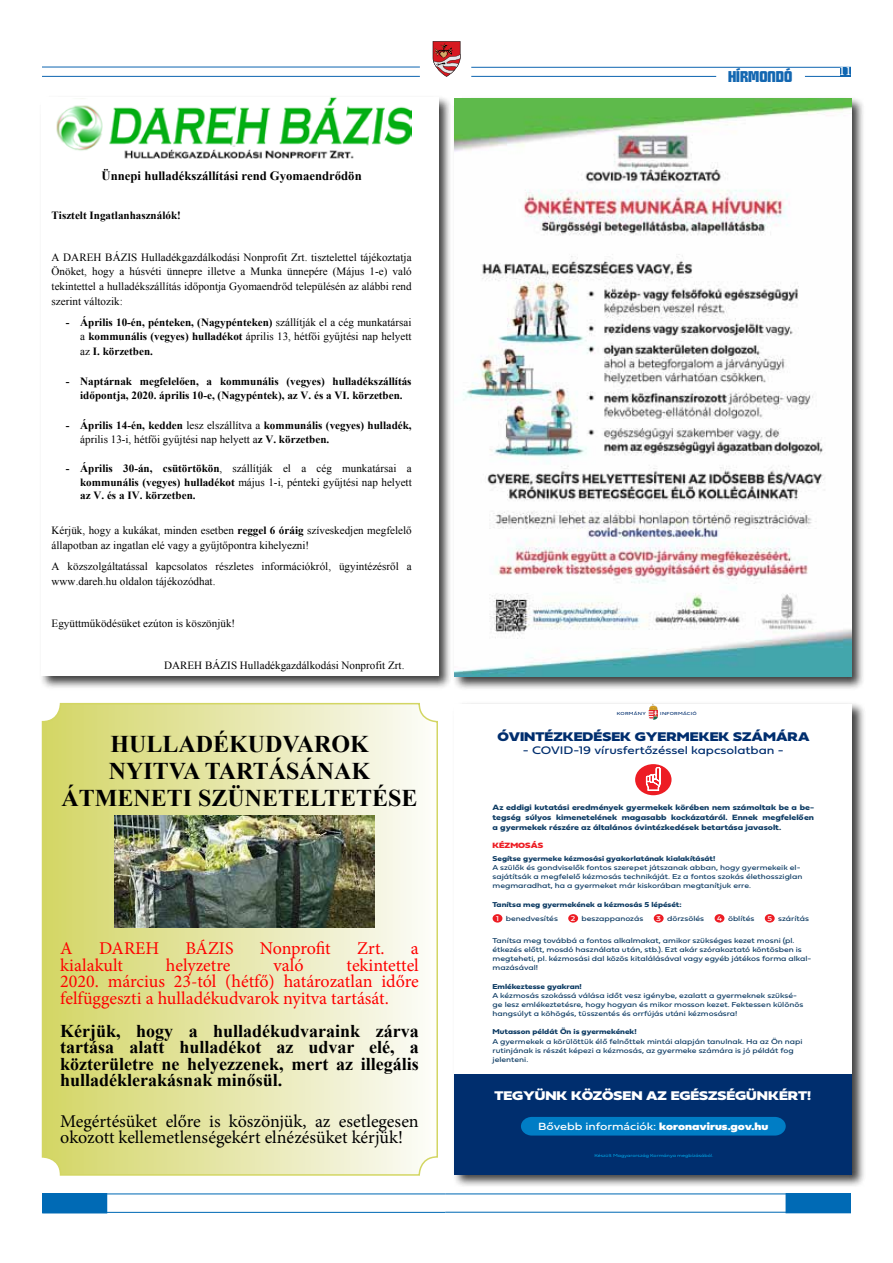
<style>
.page{position:relative;width:893px;height:1263px;background:#fff}
.page>*{position:absolute;margin:0;border:0;box-sizing:border-box;transform-origin:0 0}
.t1{font:700 24px/27px "Times New Roman";color:#000;text-align:center}
.t2{font:18px/16.5px "Minion Pro";color:#f00;text-align:justify}
.t3{font:700 18px/16.5px "Times New Roman";color:#000;text-align:justify}
.t4{font:18px/16.5px "Minion Pro";color:#000}
.t5{font:15.45px "First Prize Bold Upright";color:#1367b1}
.t6{font:13.5px "Arno Pro Sm Text";color:#fff}
.t7{font:13.2px "Fieldwork Geo Black";color:#fff;scale:1.17 1}
.t8{font:13.2px "Fieldwork Geo Black";color:#002e6e;scale:1.17 1}
.t9{font:700 12.75px "Times New Roman";color:#000}
.t10{font:11.4px "Fieldwork Geo Regular";color:#002e6e;scale:1.17 1}
.t11{font:700 11.1px/14.7px "Times New Roman";color:#000;text-align:justify}
.t12{font:11.1px/14.7px "Times New Roman";color:#000}
.t13{font:10.8px "Fieldwork Hum";color:#fff;scale:1.17 1}
.t14{font:7.95px/9.8px "Fieldwork Geo Bold";color:#0d3b63;text-align:justify;scale:1.17 1}
.t15{font:7.95px "Fieldwork Geo Black";color:#ed1d24;scale:1.17 1}
.t16{font:7.35px/9.1px "Fieldwork Geo Regular";color:#0d3b63;scale:1.17 1}
.t17{font:7.35px "Fieldwork Geo Bold";color:#0d3b63;scale:1.17 1}
.t18{font:4.5px "Fieldwork Geo Light";color:#00aeef;scale:1.17 1}
.t19{font:4.5px "Fieldwork Geo Regular";letter-spacing:.05em;color:#002e6e;scale:1.17 1}
.s1{font-weight:400}
.s2{font-weight:700}
.s3{color:#fff}
.s4{font-family:"Fieldwork Geo Black"}
</style>
<div class="page">
<hr style="left:43px;top:67px;width:377px;height:1px;background:#1066b1">
<hr style="left:43px;top:76px;width:377px;height:1px;background:#1066b1">
<hr style="left:471px;top:67px;width:379px;height:1px;background:#1066b1">
<hr style="left:471px;top:76px;width:245px;height:1px;background:#1066b1">
<svg style="left:433px;top:41px;width:27px;height:36px"></svg>
<hr style="left:805px;top:76px;width:45px;height:1px;background:#1066b1">
<div style="left:840px;top:67px;width:10px;height:10px;background:#1066b1"></div>
<hr style="left:43px;top:1193px;width:402px;height:1px;background:#006ab5">
<hr style="left:43px;top:1212px;width:402px;height:1px;background:#006ab5">
<div style="left:43px;top:1193px;width:64px;height:20px;background:#006ab5"></div>
<hr style="left:445px;top:1193px;width:405px;height:1px;background:#006ab5">
<hr style="left:445px;top:1212px;width:405px;height:1px;background:#006ab5">
<div style="left:786px;top:1193px;width:64px;height:20px;background:#006ab5"></div>
<div style="left:39px;top:95px;width:413px;height:595px;background:#000;opacity:.75"></div>
<div style="left:41px;top:97px;width:397px;height:579px;background:#fff"></div>
<img style="left:56px;top:97px;width:356px;height:62px">
<svg style="left:45px;top:706px;width:390px;height:467px;background:#e6e7ae"></svg>
<div style="left:42px;top:703px;width:396px;height:473px;border:2px solid #d3d663;border-radius:18px"></div>
<div style="left:452px;top:96px;width:414px;height:595px;background:#000;opacity:.75"></div>
<img style="left:454px;top:98px;width:397px;height:579px">
<div style="left:452px;top:701px;width:414px;height:488px;background:#000;opacity:.75"></div>
<div style="left:455px;top:704px;width:397px;height:470px;background:#fff"></div>
<svg style="left:649px;top:704px;width:9px;height:16px"></svg>
<div style="left:455px;top:1074px;width:397px;height:100px;background:#002e6e"></div>
<div style="left:521px;top:1117px;width:265px;height:18px;background:#007dc5"></div>
<div style="left:493px;top:914px;width:9px;height:8px;background:#ed1d24;border-radius:50%"></div>
<div style="left:654px;top:914px;width:10px;height:8px;background:#ed1d24;border-radius:50%"></div>
<div style="left:715px;top:914px;width:9px;height:8px;background:#ed1d24;border-radius:50%"></div>
<div style="left:765px;top:914px;width:10px;height:8px;background:#ed1d24;border-radius:50%"></div>
<div style="left:568px;top:914px;width:10px;height:8px;background:#ed1d24;border-radius:50%"></div>
<div style="left:635px;top:764px;width:36px;height:31px;background:#ed1d24;border-radius:50%"></div>
<svg style="left:646px;top:767px;width:14px;height:24px"></svg>
<img style="left:115px;top:816px;width:259px;height:112px">
<h3 class="t9" style="left:102px;top:167px;width:262px">Ünnepi hulladékszállítási rend Gyomaendrődön</h3>
<h3 class="t11" style="left:52px;top:207px;width:131px">Tisztelt Ingatlanhasználók!</h3>
<p class="t12" style="left:52px;top:249px;width:362px;text-align:justify">A DAREH BÁZIS Hulladékgazdálkodási Nonprofit Zrt. tisztelettel tájékoztatja Önöket, hogy a húsvéti ünnepre illetve a Munka ünnepére (Május 1-e) való tekintettel a hulladékszállítás időpontja Gyomaendrőd településén az alábbi rend szerint változik:</p>
<h3 class="t11" style="left:80px;top:314px;width:333px;text-indent:-14px">- Április 10-én, pénteken, (Nagypénteken) <span class="s1">szállítják el a cég munkatársai a</span> kommunális (vegyes) hulladékot <span class="s1">április 13, hétfői gyűjtési nap helyett az</span> I. körzetben.</h3>
<h3 class="t11" style="left:66px;top:373px;width:347px;text-align:center">- Naptárnak megfelelően, a kommunális (vegyes) hulladékszállítás időpontja, 2020. április 10-e, (Nagypéntek), az V. és a VI. körzetben.</h3>
<h3 class="t11" style="left:80px;top:417px;width:333px;text-indent:-14px">- Április 14-én, kedden <span class="s1">lesz elszállítva a</span> kommunális (vegyes) hulladék, <span class="s1">április 13-i, hétfői gyűjtési nap helyett a</span>z V. körzetben.</h3>
<h3 class="t11" style="left:80px;top:461px;width:333px;line-height:13.8px;text-indent:-14px">- Április 30-án, csütörtökön<span class="s1">, szállítják el a cég munkatársai a </span>kommunális (vegyes) hulladékot <span class="s1">május 1-i, pénteki gyűjtési nap helyett </span>az V. és a IV. körzetben.</h3>
<h3 class="t12" style="left:52px;top:523px;width:361px">Kérjük, hogy a kukákat, minden esetben <span class="s2">reggel 6 óráig</span> szíveskedjen megfelelő állapotban az ingatlan elé vagy a gyűjtőpontra kihelyezni!</h3>
<h3 class="t12" style="left:52px;top:559px;width:362px">A közszolgáltatással kapcsolatos részletes információkról, ügyintézésről a www.dareh.hu oldalon tájékozódhat.</h3>
<h3 class="t12" style="left:52px;top:615px;width:185px">Együttműködésüket ezúton is köszönjük!</h3>
<h3 class="t12" style="left:164px;top:657px;width:242px">DAREH BÁZIS Hulladékgazdálkodási Nonprofit Zrt.</h3>
<h1 class="t1" style="left:62px;top:729px;width:357px">HULLADÉKUDVAROK<br>NYITVA TARTÁSÁNAK<br>ÁTMENETI SZÜNETELTETÉSE</h1>
<h2 class="t2" style="left:60px;top:940px;width:14px">A</h2>
<h2 class="t2" style="left:99px;top:940px;width:62px">DAREH</h2>
<h2 class="t2" style="left:185px;top:940px;width:50px">BÁZIS</h2>
<h2 class="t2" style="left:260px;top:940px;width:72px">Nonprofit</h2>
<h2 class="t2" style="left:357px;top:940px;width:29px">Zrt.</h2>
<h2 class="t2" style="left:411px;top:940px;width:9px">a</h2>
<h2 class="t2" style="left:60px;top:957px;width:64px">kialakult</h2>
<h2 class="t2" style="left:166px;top:957px;width:66px">helyzetre</h2>
<h2 class="t2" style="left:274px;top:957px;width:32px">való</h2>
<h2 class="t2" style="left:60px;top:957px;width:360px;text-indent:286px">tekintettel 2020. március 23-tól (hétfő) határozatlan időre felfüggeszti a hulladékudvarok nyitva tartását.</h2>
<h2 class="t3" style="left:60px;top:1022px;width:360px">Kérjük, hogy a hulladékudvaraink zárva tartása alatt hulladékot az udvar elé, a közterületre ne helyezzenek, mert az illegális hulladéklerakásnak minősül.</h2>
<h2 class="t4" style="left:60px;top:1113px;width:360px">Megértésüket előre is köszönjük, az esetlegesen okozott kellemetlenségekért elnézésüket kérjük!</h2>
<h3 class="t5" style="left:728px;top:65px;width:66px">HÍRMONDÓ</h3>
<h3 class="t6" style="left:839px;top:64px;width:15px">11</h3>
<p class="t19" style="left:617px;top:709px;width:26px">KORMÁNY</p>
<p class="t19" style="left:660px;top:709px;width:33px">INFORMÁCIÓ</p>
<h3 class="t8" style="left:497px;top:724px;width:268px">ÓVINTÉZKEDÉSEK GYERMEKEK SZÁMÁRA</h3>
<h3 class="t10" style="left:523px;top:742px;width:224px">- COVID-19 vírusfertőzéssel kapcsolatban -</h3>
<p class="t14" style="left:493px;top:802px;width:276px">Az eddigi kutatási eredmények gyermekek körében nem számoltak be a be&shy;tegség súlyos kimenetelének magasabb kockázatáról. Ennek megfelelően a gyermekek részére az általános óvintézkedések betartása javasolt.</p>
<p class="t17" style="left:493px;top:852px;width:192px">Segítse gyermeke kézmosási gyakorlatának kialakítását!</p>
<p class="t16" style="left:493px;top:863px;width:266px">A szülők és gondviselők fontos szerepet játszanak abban, hogy gyermekeik el&shy;sajátítsák a megfelelő kézmosás technikáját. Ez a fontos szokás élethossziglan megmaradhat, ha a gyermeket már kiskorában megtanítjuk erre.</p>
<p class="t17" style="left:493px;top:898px;width:163px">Tanítsa meg gyermekének a kézmosás 5 lépését:</p>
<p class="t16" style="left:493px;top:936px;width:274px">Tanítsa meg továbbá a fontos alkalmakat, amikor szükséges kezet mosni (pl. étkezés előtt, mosdó használata után, stb.). Ezt akár szórakoztató köntösben is megteheti, pl. kézmosási dal közös kitalálásával vagy egyéb játékos forma alkal&shy;mazásával!</p>
<p class="t17" style="left:493px;top:980px;width:78px">Emlékeztesse gyakran!</p>
<p class="t16" style="left:493px;top:990px;width:267px">A kézmosás szokássá válása időt vesz igénybe, ezalatt a gyermeknek szüksé&shy;ge lesz emlékeztetésre, hogy hogyan és mikor mosson kezet. Fektessen különös hangsúlyt a köhögés, tüsszentés és orrfújás utáni kézmosásra!</p>
<p class="t17" style="left:493px;top:1026px;width:125px">Mutasson példát Ön is gyermekének!</p>
<p class="t16" style="left:493px;top:1036px;width:266px">A gyermekek a körülöttük élő felnőttek mintái alapján tanulnak. Ha az Ön napi rutinjának is részét képezi a kézmosás, az gyermeke számára is jó példát fog jelenteni.</p>
<p class="t15" style="left:493px;top:838px;width:45px">KÉZMOSÁS</p>
<p class="t16" style="left:496px;top:913px;width:54px"><span class="s3">1</span> benedvesítés</p>
<p class="t16" style="left:571px;top:914px;width:63px"><span class="s3">2</span> beszappanozás</p>
<p class="t16" style="left:656px;top:913px;width:42px"><span class="s3">3</span> dörzsölés</p>
<p class="t16" style="left:717px;top:913px;width:33px"><span class="s3">4</span> öblítés</p>
<p class="t16" style="left:767px;top:913px;width:37px"><span class="s3">5</span> szárítás</p>
<h3 class="t7" style="left:494px;top:1084px;width:272px">TEGYÜNK KÖZÖSEN AZ EGÉSZSÉGÜNKÉRT!</h3>
<h3 class="t13" style="left:538px;top:1117px;width:198px">Bővebb információk: <span class="s4">koronavirus.gov.hu</span></h3>
<p class="t18" style="left:594px;top:1152px;width:103px">Készült Magyarország Kormánya megbízásából.</p>
</div>
